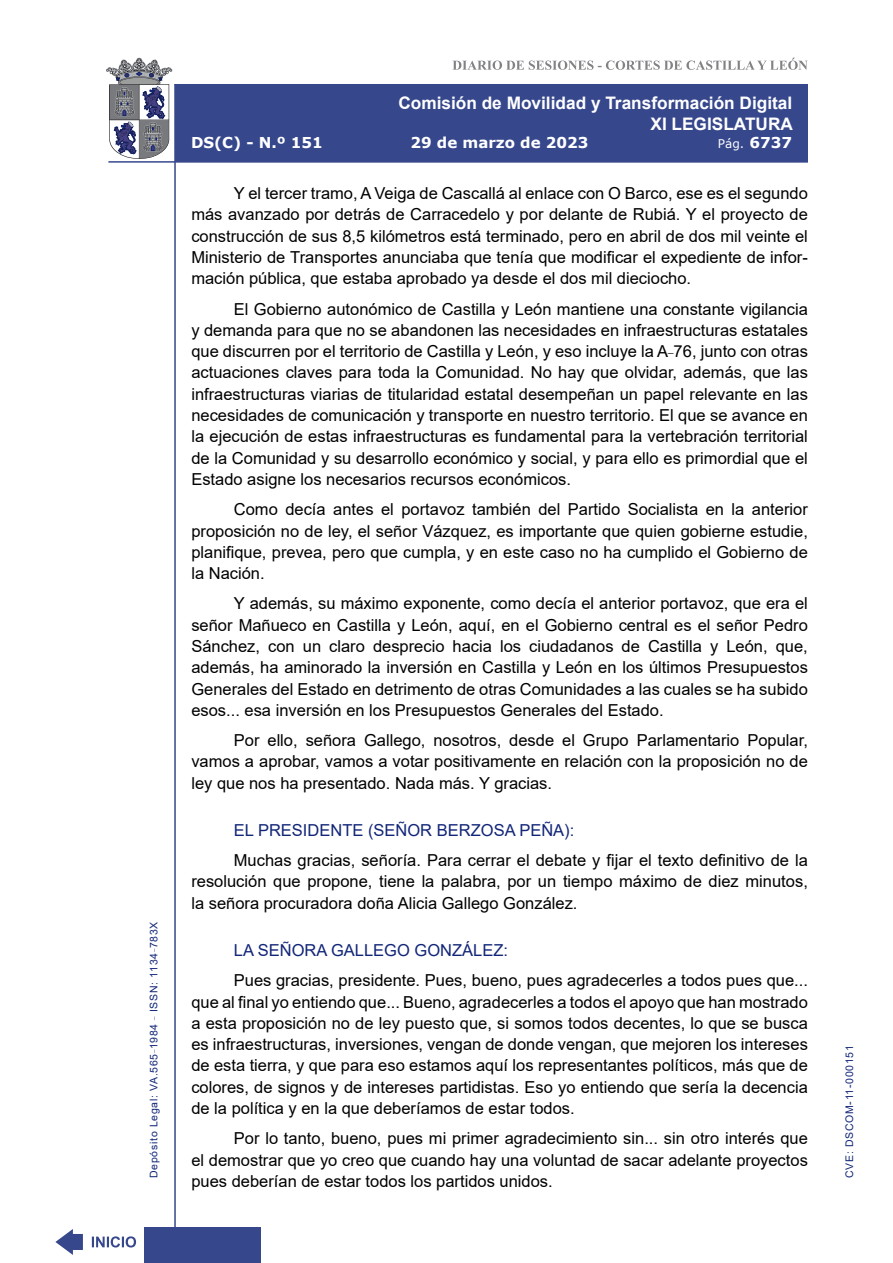
<style>
.page{position:relative;width:893px;height:1263px;background:#fff}
.page>*{position:absolute;margin:0;border:0;box-sizing:border-box;transform-origin:0 0}
.t1{font:700 17.25px/20.7px "Arial";color:#fff;text-align:right}
.t2{font:16.5px/21.3px "Arial";color:#000;text-align:justify}
.Orador{font:16.5px "Arial";color:#122678}
.t3{font:700 15px "Verdana";color:#fff}
.t4{font:12px "Verdana";color:#fff}
.t5{font:10.5px "Arial";letter-spacing:.065em;color:#122678}
.s1{font-weight:700;font-size:15px}
</style>
<div class="page">
<svg style="left:452px;top:58px;width:356px;height:12px"></svg>
<hr style="left:174px;top:84px;width:2px;height:1179px;background:#36478c">
<div style="left:144px;top:1227px;width:117px;height:36px;background:#36478c"></div>
<div style="left:175px;top:84px;width:633px;height:78px;background:#36478c"></div>
<hr style="left:108px;top:161px;width:700px;height:2px;background:#36478c">
<svg style="left:92px;top:1236px;width:44px;height:11px"></svg>
<svg style="left:55px;top:1229px;width:28px;height:26px"></svg>
<svg style="left:106px;top:58px;width:66px;height:101px"></svg>
<p class="t5" style="left:146px;top:1178px;width:258px;rotate:-90deg">Depósito Legal: VA.565<sup>_</sup>1984 <sup>_</sup> ISSN: 1134<sup>_</sup>783X</p>
<p class="t1" style="left:398px;top:93px;width:396px">Comisión de Movilidad y Transformación Digital<br>XI LEGISLATURA</p>
<p class="t3" style="left:191px;top:132px;width:133px">DS(C) - N.º 151</p>
<p class="t3" style="left:410px;top:132px;width:180px">29 de marzo de 2023</p>
<p class="t4" style="left:718px;top:135px;width:76px">Pág. <span class="s1">6737</span></p>
<p class="t2" style="left:191px;top:183px;width:618px;text-indent:43px">Y el tercer tramo, A Veiga de Cascallá al enlace con O Barco, ese es el segundo más avanzado por detrás de Carracedelo y por delante de Rubiá. Y el proyecto de construcción de sus 8,5 kilómetros está terminado, pero en abril de dos mil veinte el Ministerio de Transportes anunciaba que tenía que modificar el expediente de infor&shy;mación pública, que estaba aprobado ya desde el dos mil dieciocho.</p>
<p class="t2" style="left:191px;top:298px;width:618px;text-indent:43px">El Gobierno autonómico de Castilla y León mantiene una constante vigilancia y demanda para que no se abandonen las necesidades en infraestructuras estatales que discurren por el territorio de Castilla y León, y eso incluye la A<sup>_</sup>76, junto con otras actuaciones claves para toda la Comunidad. No hay que olvidar, además, que las infraestructuras viarias de titularidad estatal desempeñan un papel relevante en las necesidades de comunicación y transporte en nuestro territorio. El que se avance en la ejecución de estas infraestructuras es fundamental para la vertebración territorial de la Comunidad y su desarrollo económico y social, y para ello es primordial que el Estado asigne los necesarios recursos económicos.</p>
<p class="t2" style="left:191px;top:499px;width:618px;text-indent:43px">Como decía antes el portavoz también del Partido Socialista en la anterior proposición no de ley, el señor Vázquez, es importante que quien gobierne estudie, planifique, prevea, pero que cumpla, y en este caso no ha cumplido el Gobierno de la Nación.</p>
<p class="t2" style="left:191px;top:593px;width:618px;text-indent:43px">Y además, su máximo exponente, como decía el anterior portavoz, que era el señor Mañueco en Castilla y León, aquí, en el Gobierno central es el señor Pedro Sánchez, con un claro desprecio hacia los ciudadanos de Castilla y León, que, además, ha aminorado la inversión en Castilla y León en los últimos Presupuestos Generales del Estado en detrimento de otras Comunidades a las cuales se ha subido esos... esa inversión en los Presupuestos Generales del Estado.</p>
<p class="t2" style="left:191px;top:729px;width:618px;text-indent:43px">Por ello, señora Gallego, nosotros, desde el Grupo Parlamentario Popular, vamos a aprobar, vamos a votar positivamente en relación con la proposición no de ley que nos ha presentado. Nada más. Y gracias.</p>
<p class="Orador" style="left:234px;top:819px;width:342px">EL PRESIDENTE (SEÑOR BERZOSA PEÑA):</p>
<p class="t2" style="left:191px;top:850px;width:618px;text-indent:43px">Muchas gracias, señoría. Para cerrar el debate y fijar el texto definitivo de la resolución que propone, tiene la palabra, por un tiempo máximo de diez minutos, la señora procuradora doña Alicia Gallego González.</p>
<p class="Orador" style="left:234px;top:939px;width:276px">LA SEÑORA GALLEGO GONZÁLEZ:</p>
<p class="t2" style="left:191px;top:970px;width:618px;text-indent:43px">Pues gracias, presidente. Pues, bueno, pues agradecerles a todos pues que... que al final yo entiendo que... Bueno, agradecerles a todos el apoyo que han mostrado a esta proposición no de ley puesto que, si somos todos decentes, lo que se busca es infraestructuras, inversiones, vengan de donde vengan, que mejoren los intereses de esta tierra, y que para eso estamos aquí los representantes políticos, más que de colores, de signos y de intereses partidistas. Eso yo entiendo que sería la decencia de la política y en la que deberíamos de estar todos.</p>
<p class="t2" style="left:191px;top:1128px;width:618px;text-indent:43px">Por lo tanto, bueno, pues mi primer agradecimiento sin... sin otro interés que el demostrar que yo creo que cuando hay una voluntad de sacar adelante proyectos pues deberían de estar todos los partidos unidos.</p>
<p class="t5" style="left:842px;top:1178px;width:134px;rotate:-90deg">CVE: DSCOM-11-000151</p>
</div>
